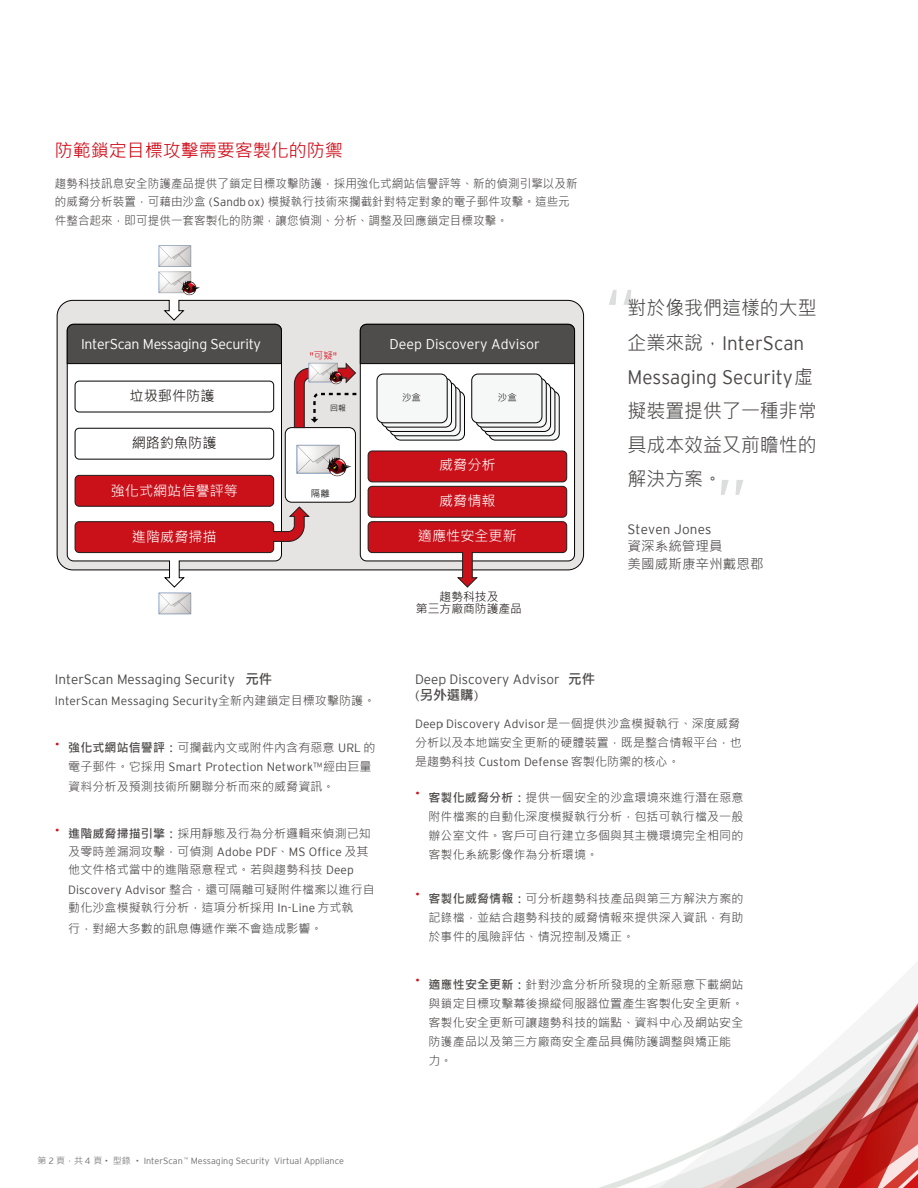
<style>
.page{position:relative;width:918px;height:1188px;background:#fff}
.page>*{position:absolute;margin:0;border:0;box-sizing:border-box;transform-origin:0 0}
.t1{font:300 67.5px "Interstate";color:#dcdddd}
.t2{font:19.5px/34px "Microsoft Jheng Hei";color:#4c4948;text-align:justify}
.t3{font:300 19.5px "Interstate";color:#4c4948}
.t4{font:18px "Microsoft Jheng Hei";color:#cf000e}
.t5{font:14.1px "Microsoft Jheng Hei";color:#fff}
.t6{font:300 14.1px "Interstate";letter-spacing:-.02em;color:#fff}
.t7{font:300 14.1px "Interstate";color:#fff}
.t8{font:14.1px "Microsoft Jheng Hei";color:#231c1c}
.t9{font:300 13.5px "Interstate";color:#4c4948}
.t10{font:13.5px/17.7px "Microsoft Jheng Hei";letter-spacing:.01em;color:#4c4948}
.t11{font:700 13.5px "Microsoft Jheng Hei";color:#4c4948}
.t12{font:12px/19.2px "Microsoft Jheng Hei";letter-spacing:.01em;color:#4c4948}
.t13{font:300 12px "Interstate";letter-spacing:.01em;color:#4c4948}
.t14{font:12px/18.5px "Microsoft Jheng Hei";letter-spacing:.01em;color:#4c4948;scale:.96 1}
.t15{font:11.85px/11.9px "Microsoft Jheng Hei";color:#231c1c;text-align:center}
.t16{font:300 9.45px "Interstate";color:#db0816}
.t17{font:9.45px "Microsoft Jheng Hei";color:#231c1c}
.t18{font:9.45px "Microsoft Jheng Hei";color:#040000}
.t19{font:300 9px "Interstate";color:#727171}
.t20{font:7.8px "Microsoft Jheng Hei";color:#040000}
.s1{font-family:"Interstate";font-weight:300}
.s2{font-family:"Microsoft Jheng Hei";font-weight:400}
.s3{font-family:"Microsoft Jheng Hei";font-weight:700}
.s4{font-weight:700}
</style>
<div class="page">
<svg style="left:56px;top:300px;width:528px;height:271px;background:#d8d7d6"></svg>
<svg style="left:66px;top:364px;width:216px;height:224px"></svg>
<div style="left:66px;top:324px;width:216px;height:40px;background:#4f4d4b"></div>
<svg style="left:74px;top:506px;width:237px;height:47px"></svg>
<div style="left:360px;top:324px;width:215px;height:237px;background:#fff;border-radius:6px"></div>
<svg style="left:367px;top:521px;width:201px;height:67px"></svg>
<div style="left:368px;top:486px;width:199px;height:31px;background:#ca1019;border-radius:4px"></div>
<div style="left:368px;top:486px;width:199px;height:32px;border:1px solid #231c1c;border-radius:4px"></div>
<div style="left:368px;top:451px;width:199px;height:31px;background:#ca1019;border-radius:4px"></div>
<div style="left:368px;top:451px;width:199px;height:31px;border:1px solid #231c1c;border-radius:4px"></div>
<div style="left:285px;top:428px;width:70px;height:74px;background:#fff;border-radius:6px"></div>
<div style="left:285px;top:427px;width:71px;height:76px;border:1px solid #040000;border-radius:6px"></div>
<svg style="left:394px;top:391px;width:71px;height:49px"></svg>
<div style="left:394px;top:391px;width:71px;height:50px;border:1px solid #040000;border-radius:6px"></div>
<div style="left:390px;top:387px;width:70px;height:49px;background:#f6f7f7;border-radius:6px"></div>
<div style="left:390px;top:387px;width:71px;height:49px;border:1px solid #040000;border-radius:6px"></div>
<div style="left:386px;top:383px;width:70px;height:48px;background:#f6f7f7;border-radius:6px"></div>
<div style="left:385px;top:382px;width:71px;height:50px;border:1px solid #040000;border-radius:6px"></div>
<svg style="left:489px;top:391px;width:70px;height:49px"></svg>
<div style="left:489px;top:391px;width:71px;height:50px;border:1px solid #040000;border-radius:6px"></div>
<div style="left:485px;top:387px;width:70px;height:49px;background:#f6f7f7;border-radius:6px"></div>
<div style="left:484px;top:387px;width:71px;height:49px;border:1px solid #040000;border-radius:6px"></div>
<div style="left:480px;top:383px;width:71px;height:48px;background:#f6f7f7;border-radius:6px"></div>
<div style="left:480px;top:382px;width:71px;height:50px;border:1px solid #040000;border-radius:6px"></div>
<div style="left:75px;top:381px;width:199px;height:31px;border:1px solid #040000;border-radius:4px"></div>
<div style="left:75px;top:428px;width:199px;height:32px;border:1px solid #040000;border-radius:4px"></div>
<div style="left:75px;top:475px;width:199px;height:31px;background:#ca1019;border-radius:4px"></div>
<div style="left:75px;top:475px;width:199px;height:32px;border:1px solid #231c1c;border-radius:4px"></div>
<svg style="left:159px;top:593px;width:32px;height:21px"></svg>
<svg style="left:159px;top:245px;width:41px;height:50px"></svg>
<svg style="left:294px;top:324px;width:281px;height:104px"></svg>
<svg style="left:296px;top:445px;width:55px;height:31px"></svg>
<svg style="left:599px;top:1003px;width:319px;height:185px"></svg>
<h3 class="t4" style="left:55px;top:139px;width:289px">防範鎖定目標攻擊需要客製化的防禦</h3>
<p class="t14" style="left:55px;top:174px;width:546px">趨勢科技訊息安全防護產品提供了鎖定目標攻擊防護，採用強化式網站信譽評等、新的偵測引擎以及新的威脅分析裝置，可藉由沙盒 <span class="s1">(Sandb ox)</span> 模擬執行技術來攔截針對特定對象的電子郵件攻擊。這些元件整合起來，即可提供一套客製化的防禦，讓您偵測、分析、調整及回應鎖定目標攻擊。</p>
<p class="t6" style="left:81px;top:336px;width:182px">InterScan Messaging Security</p>
<p class="t8" style="left:130px;top:387px;width:86px">垃圾郵件防護</p>
<p class="t8" style="left:132px;top:434px;width:86px">網路釣魚防護</p>
<p class="t5" style="left:111px;top:482px;width:129px">強化式網站信譽評等</p>
<p class="t5" style="left:132px;top:528px;width:86px">進階威脅掃描</p>
<p class="t16" style="left:310px;top:350px;width:29px">"<span class="s2">可疑</span>"</p>
<p class="t20" style="left:330px;top:403px;width:17px">回報</p>
<p class="t18" style="left:311px;top:487px;width:20px">隔離</p>
<p class="t7" style="left:390px;top:336px;width:152px">Deep Discovery Advisor</p>
<p class="t17" style="left:402px;top:392px;width:20px">沙盒</p>
<p class="t17" style="left:498px;top:392px;width:20px">沙盒</p>
<p class="t5" style="left:439px;top:456px;width:58px">威脅分析</p>
<p class="t5" style="left:439px;top:492px;width:58px">威脅情報</p>
<p class="t5" style="left:418px;top:527px;width:101px">適應性安全更新</p>
<p class="t15" style="left:416px;top:591px;width:108px">趨勢科技及<br>第三方廠商防護產品</p>
<h1 class="t1" style="left:636px;top:319px;width:33px;rotate:-180deg">”</h1>
<h2 class="t2" style="left:628px;top:291px;width:191px">對於像我們這樣的大型</h2>
<h2 class="t3" style="left:628px;top:332px;width:178px"><span class="s2">企業來說，</span>InterScan</h2>
<h2 class="t3" style="left:628px;top:366px;width:187px">Messaging Security<span class="s2">虛</span></h2>
<h2 class="t2" style="left:628px;top:393px;width:191px">擬裝置提供了一種非常具成本效益又前瞻性的解決方案。</h2>
<p class="t9" style="left:628px;top:522px;width:85px">Steven Jones</p>
<p class="t10" style="left:628px;top:537px;width:138px">資深系統管理員<br>美國威斯康辛州戴恩郡</p>
<h1 class="t1" style="left:716px;top:465px;width:33px">”</h1>
<p class="t9" style="left:55px;top:671px;width:219px">InterScan Messaging Security <span class="s3">元件</span></p>
<p class="t13" style="left:55px;top:694px;width:322px">InterScan Messaging Security<span class="s2">全新內建鎖定目標攻擊防護。</span></p>
<p class="t12" style="left:55px;top:738px;width:322px"><sup>•</sup> <span class="s4">強化式網站信譽評：</span>可攔截內文或附件內含有惡意 <span class="s1">URL</span> 的</p>
<p class="t13" style="left:68px;top:760px;width:305px"><span class="s2">電子郵件。它採用</span> Smart Protection Network™<span class="s2">經由巨量</span></p>
<p class="t12" style="left:68px;top:777px;width:268px">資料分析及預測技術所關聯分析而來的威脅資訊。</p>
<p class="t12" style="left:55px;top:824px;width:318px"><sup>•</sup> <span class="s4">進階威脅掃描引擎：</span>採用靜態及行為分析邏輯來偵測已知</p>
<p class="t13" style="left:68px;top:845px;width:302px"><span class="s2">及零時差漏洞攻擊，可偵測</span> Adobe PDF<span class="s2">、</span>MS Office <span class="s2">及其</span></p>
<p class="t12" style="left:68px;top:860px;width:308px;line-height:19.6px">他文件格式當中的進階惡意程式。若與趨勢科技 <span class="s1">Deep<br>Discovery Advisor</span> 整合，還可隔離可疑附件檔案以進行自</p>
<p class="t12" style="left:68px;top:898px;width:287px;line-height:20.4px">動化沙盒模擬執行分析，這項分析採用 <span class="s1">In-Line</span> 方式執行，對絕大多數的訊息傳遞作業不會造成影響。</p>
<p class="t19" style="left:38px;top:1156px;width:308px"><span class="s2">第</span> 2 <span class="s2">頁，共</span> 4 <span class="s2">頁</span> • <span class="s2">型錄</span> • InterScan <sup>™</sup> Messaging Security Virtual Appliance</p>
<p class="t9" style="left:415px;top:672px;width:182px">Deep Discovery Advisor <span class="s3">元件</span></p>
<p class="t11" style="left:415px;top:687px;width:65px"><span class="s1">(</span>另外選購<span class="s1">)</span></p>
<p class="t13" style="left:415px;top:717px;width:327px">Deep Discovery Advisor<span class="s2">是一個提供沙盒模擬執行、深度威脅</span></p>
<p class="t12" style="left:415px;top:733px;width:328px">分析以及本地端安全更新的硬體裝置，既是整合情報平台，也是趨勢科技 <span class="s1">Custom Defense</span> 客製化防禦的核心。</p>
<p class="t12" style="left:429px;top:788px;width:316px;text-align:justify;text-indent:-14px"><sup>•</sup> <span class="s4">客製化威脅分析：</span>提供一個安全的沙盒環境來進行潛在惡意附件檔案的自動化深度模擬執行分析，包括可執行檔及一般辦公室文件。客戶可自行建立多個與其主機環境完全相同的客製化系統影像作為分析環境。</p>
<p class="t12" style="left:429px;top:889px;width:316px;text-align:justify;text-indent:-14px"><sup>•</sup> <span class="s4">客製化威脅情報：</span>可分析趨勢科技產品與第三方解決方案的記錄檔，並結合趨勢科技的威脅情報來提供深入資訊，有助於事件的風險評估、情況控制及矯正。</p>
<p class="t12" style="left:429px;top:975px;width:316px;text-indent:-14px"><sup>•</sup> <span class="s4">適應性安全更新：</span>針對沙盒分析所發現的全新惡意下載網站與鎖定目標攻擊幕後操縱伺服器位置產生客製化安全更新。客製化安全更新可讓趨勢科技的端點、資料中心及網站安全防護產品以及第三方廠商安全產品具備防護調整與矯正能力。</p>
</div>
